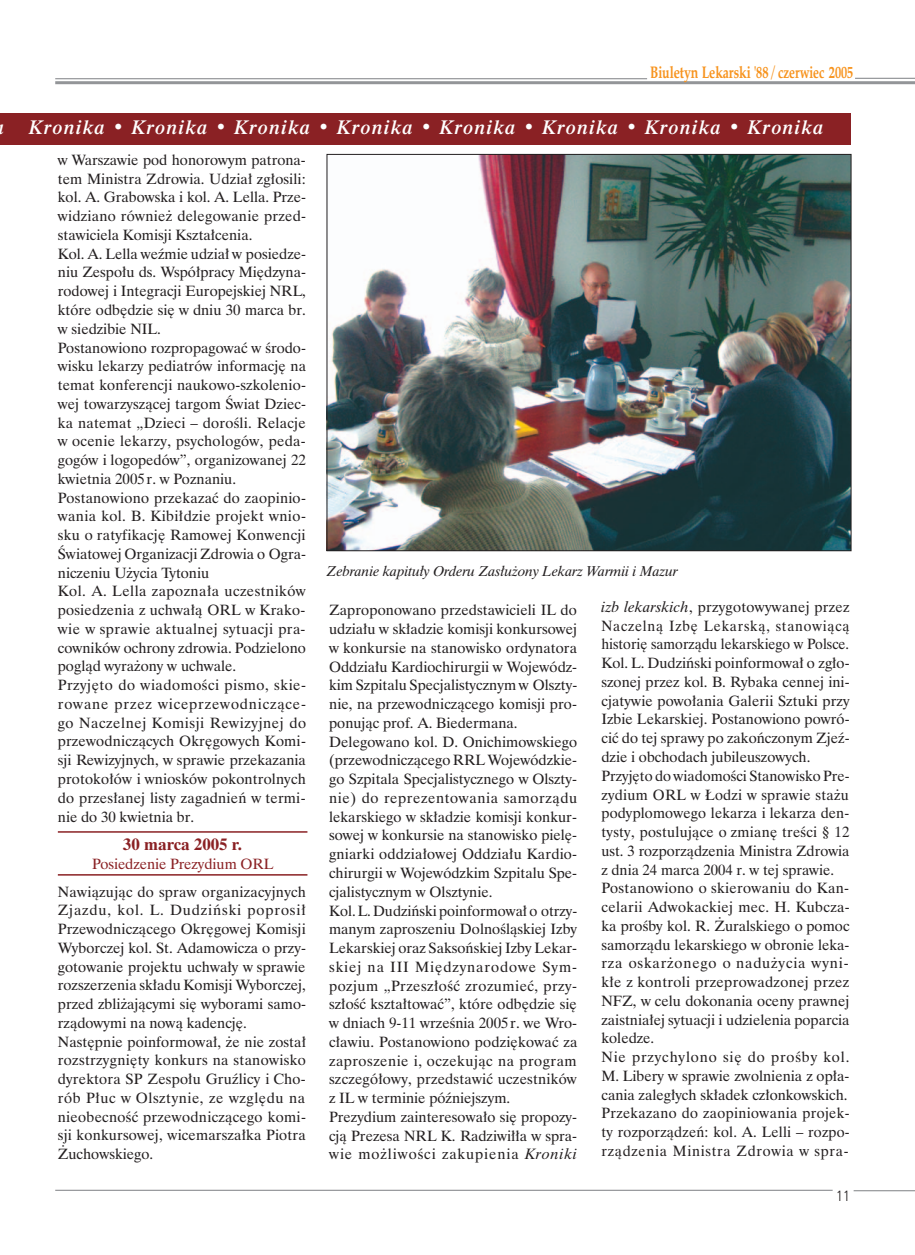
<style>
.page{position:relative;width:915px;height:1255px;background:#fff}
.page>*{position:absolute;margin:0;border:0;box-sizing:border-box;transform-origin:0 0}
.t1{font:italic 18px "Dutch 801 Se Bd PL";letter-spacing:.07em;color:#fff}
.t2{font:700 16.5px "Zapf Calligr PL";letter-spacing:-.005em;color:#f7931d;scale:.75 1}
.t3{font:700 15px "Dutch 801 Rm PL";letter-spacing:-.005em;color:#8a2124}
.t4{font:15px "Humnst 777 Lt Cn EU";color:#231f20}
.t5{font:14.25px/18.8px "Dutch 801 Rm PL";letter-spacing:.005em;color:#231f20}
.t6{font:14.25px "Dutch 801 Rm PL";letter-spacing:-.005em;color:#8a2124}
.t7{font:italic 13.5px "Dutch 801 Rm PL";color:#231f20}
.s1{font-style:italic}
</style>
<div class="page">
<hr style="left:853px;top:1189px;width:61px;height:2px;background:#939598">
<hr style="left:55px;top:1189px;width:777px;height:1px;background:#939598">
<hr style="left:55px;top:81px;width:859px;height:3px;background:#939598">
<hr style="left:854px;top:78px;width:60px;height:1px;background:#939598">
<hr style="left:55px;top:78px;width:592px;height:1px;background:#939598">
<hr style="left:58px;top:831px;width:249px;height:1px;background:#8a2124">
<hr style="left:58px;top:874px;width:249px;height:1px;background:#8a2124">
<div style="left:0;top:113px;width:850px;height:32px;background:#8a2124"></div>
<img style="left:328px;top:156px;width:521px;height:393px">
<p class="t2" style="left:650px;top:62px;width:272px">Biuletyn Lekarski '88 / czerwiec 2005</p>
<p class="t1" style="left:29px;top:115px;width:795px">Kronika • Kronika • Kronika • Kronika • Kronika • Kronika • Kronika • Kronika</p>
<p class="t5" style="left:58px;top:150px;width:250px">w Warszawie pod honorowym patrona&shy;tem Ministra Zdrowia. Udział zgłosili: kol. A. Grabowska i kol. A. Lella. Prze&shy;widziano również delegowanie przed&shy;stawiciela Komisji Kształcenia.<br>Kol. A. Lella weźmie udział w posiedze&shy;niu Zespołu ds. Współpracy Międzyna&shy;rodowej i Integracji Europejskiej NRL, które odbędzie się w dniu 30 marca br. w siedzibie NIL.<br>Postanowiono rozpropagować w środo&shy;wisku lekarzy pediatrów informację na temat konferencji naukowo-szkolenio&shy;wej towarzyszącej targom Świat Dziec&shy;ka natemat „Dzieci – dorośli. Relacje w ocenie lekarzy, psychologów, peda&shy;gogów i logopedów”, organizowanej 22 kwietnia 2005 r. w Poznaniu.<br>Postanowiono przekazać do zaopinio&shy;wania kol. B. Kibiłdzie projekt wnio&shy;sku o ratyfikację Ramowej Konwencji Światowej Organizacji Zdrowia o Ogra&shy;niczeniu Użycia Tytoniu<br>Kol. A. Lella zapoznała uczestników posiedzenia z uchwałą ORL w Krako&shy;wie w sprawie aktualnej sytuacji pra&shy;cowników ochrony zdrowia. Podzielono pogląd wyrażony w uchwale.<br>Przyjęto do wiadomości pismo, skie&shy;rowane przez wiceprzewodniczące&shy;go Naczelnej Komisji Rewizyjnej do przewodniczących Okręgowych Komi&shy;sji Rewizyjnych, w sprawie przekazania protokołów i wniosków pokontrolnych do przesłanej listy zagadnień w termi&shy;nie do 30 kwietnia br.</p>
<p class="t3" style="left:123px;top:833px;width:120px">30 marca 2005 r.</p>
<p class="t6" style="left:92px;top:854px;width:183px">Posiedzenie Prezydium ORL</p>
<p class="t5" style="left:58px;top:881px;width:250px">Nawiązując do spraw organizacyjnych Zjazdu, kol. L. Dudziński poprosił Przewodniczącego Okręgowej Komisji Wyborczej kol. St. Adamowicza o przy&shy;gotowanie projektu uchwały w sprawie rozszerzenia składu Komisji Wyborczej, przed zbliżającymi się wyborami samo&shy;rządowymi na nową kadencję.<br>Następnie poinformował, że nie został rozstrzygnięty konkurs na stanowisko dyrektora SP Zespołu Gruźlicy i Cho&shy;rób Płuc w Olsztynie, ze względu na nieobecność przewodniczącego komi&shy;sji konkursowej, wicemarszałka Piotra Żuchowskiego.</p>
<p class="t7" style="left:327px;top:562px;width:352px">Zebranie kapituły Orderu Zasłużony Lekarz Warmii i Mazur</p>
<p class="t5" style="left:329px;top:600px;width:250px">Zaproponowano przedstawicieli IL do udziału w składzie komisji konkursowej w konkursie na stanowisko ordynatora Oddziału Kardiochirurgii w Wojewódz&shy;kim Szpitalu Specjalistycznym w Olszty&shy;nie, na przewodniczącego komisji pro&shy;ponując prof. A. Biedermana.<br>Delegowano kol. D. Onichimowskiego (przewodniczącego RRL Wojewódzkie&shy;go Szpitala Specjalistycznego w Olszty&shy;nie) do reprezentowania samorządu lekarskiego w składzie komisji konkur&shy;sowej w konkursie na stanowisko pielę&shy;gniarki oddziałowej Oddziału Kardio&shy;chirurgii w Wojewódzkim Szpitalu Spe&shy;cjalistycznym w Olsztynie.<br>Kol. L. Dudziński poinformował o otrzy&shy;manym zaproszeniu Dolnośląskiej Izby Lekarskiej oraz Saksońskiej Izby Lekar&shy;skiej na III Międzynarodowe Sym&shy;pozjum „Przeszłość zrozumieć, przy&shy;szłość kształtować”, które odbędzie się w dniach 9-11 września 2005 r. we Wro&shy;cławiu. Postanowiono podziękować za zaproszenie i, oczekując na program szczegółowy, przedstawić uczestników z IL w terminie późniejszym.<br>Prezydium zainteresowało się propozy&shy;cją Prezesa NRL K. Radziwiłła w spra&shy;wie możliwości zakupienia <span class="s1">Kroniki</span></p>
<p class="t5" style="left:601px;top:597px;width:249px"><span class="s1">izb lekarskich</span>, przygotowywanej przez Naczelną Izbę Lekarską, stanowiącą historię samorządu lekarskiego w Polsce.<br>Kol. L. Dudziński poinformował o zgło&shy;szonej przez kol. B. Rybaka cennej ini&shy;cjatywie powołania Galerii Sztuki przy Izbie Lekarskiej. Postanowiono powró&shy;cić do tej sprawy po zakończonym Zjeź&shy;dzie i obchodach jubileuszowych.<br>Przyjęto do wiadomości Stanowisko Pre&shy;zydium ORL w Łodzi w sprawie stażu podyplomowego lekarza i lekarza den&shy;tysty, postulujące o zmianę treści § 12 ust. 3 rozporządzenia Ministra Zdrowia z dnia 24 marca 2004 r. w tej sprawie.<br>Postanowiono o skierowaniu do Kan&shy;celarii Adwokackiej mec. H. Kubcza&shy;ka prośby kol. R. Żuralskiego o pomoc samorządu lekarskiego w obronie leka&shy;rza oskarżonego o nadużycia wyni&shy;kłe z kontroli przeprowadzonej przez NFZ, w celu dokonania oceny prawnej zaistniałej sytuacji i udzielenia poparcia koledze.<br>Nie przychylono się do prośby kol.<br>M. Libery w sprawie zwolnienia z opła&shy;cania zaległych składek członkowskich.<br>Przekazano do zaopiniowania projek&shy;ty rozporządzeń: kol. A. Lelli – rozpo&shy;rządzenia Ministra Zdrowia w spra-</p>
<p class="t4" style="left:835px;top:1186px;width:16px">11</p>
</div>
